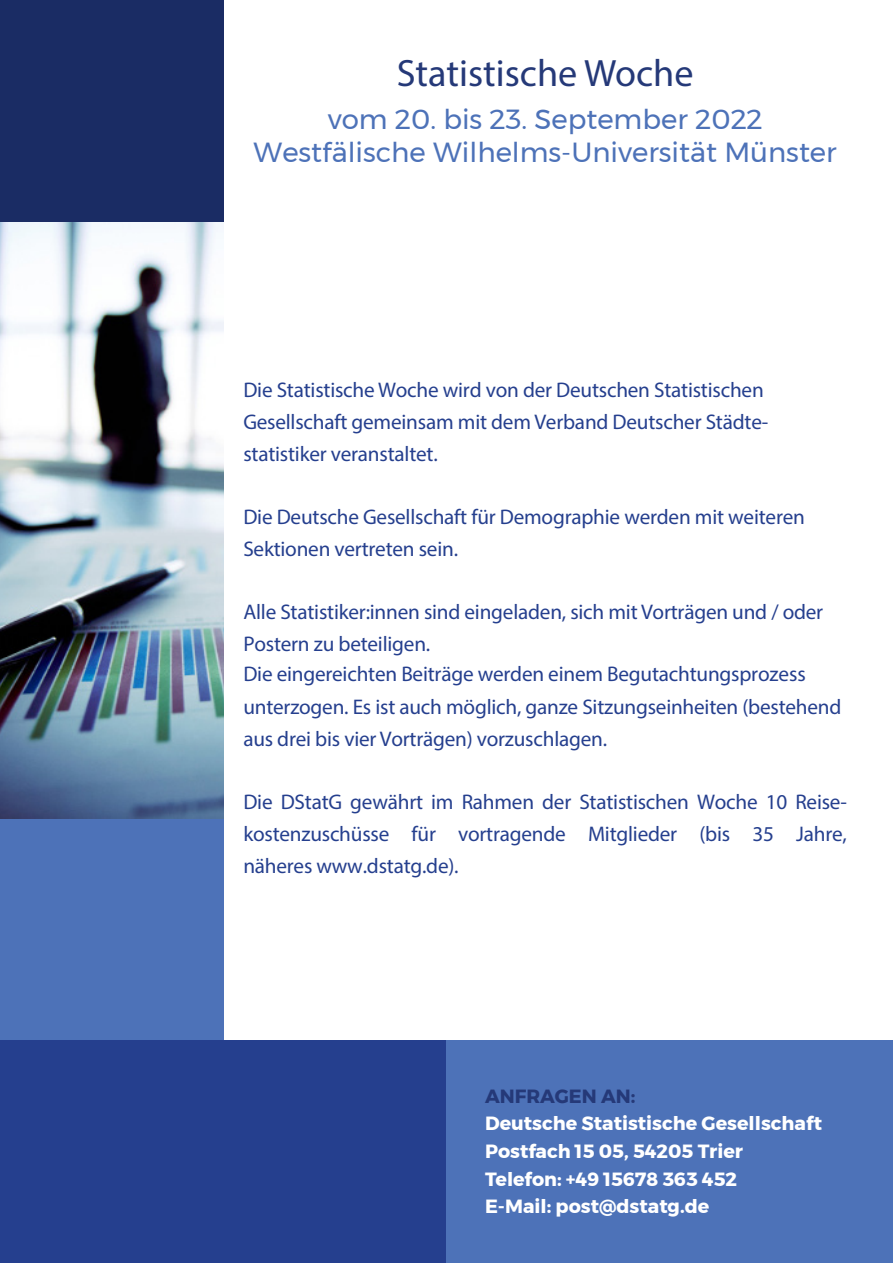
<style>
.page{position:relative;width:893px;height:1263px;background:#fff}
.page>*{position:absolute;margin:0;border:0;box-sizing:border-box;transform-origin:0 0}
.t1{font:38.25px "Myriad Pro";color:#253978}
.t2{font:27.6px/33.2px "Montserrat";color:#4d72b8;text-align:center}
.t3{font:21.15px/31.8px "Myriad Pro";letter-spacing:-.01em;color:#253f8e}
.t4{font:700 19.05px "Montserrat";color:#fff}
.t5{font:700 19.05px "Montserrat";color:#253978}
</style>
<div class="page">
<div style="left:445px;top:1041px;width:448px;height:222px;background:#4d72b8"></div>
<div style="left:0;top:0;width:224px;height:222px;background:#1a2c64"></div>
<div style="left:0;top:818px;width:224px;height:223px;background:#4d72b8"></div>
<img style="left:0;top:222px;width:224px;height:596px">
<div style="left:0;top:1041px;width:446px;height:222px;background:#253f8e"></div>
<h1 class="t1" style="left:397px;top:50px;width:298px">Statistische Woche</h1>
<h2 class="t2" style="left:254px;top:102px;width:585px">vom 20. bis 23. September 2022<br>Westfälische Wilhelms-Universität Münster</h2>
<p class="t3" style="left:243px;top:374px;width:526px">Die Statistische Woche wird von der Deutschen Statistischen<br>Gesellschaft gemeinsam mit dem Verband Deutscher Städte&shy;statistiker veranstaltet.</p>
<p class="t3" style="left:243px;top:500px;width:563px">Die Deutsche Gesellschaft für Demographie werden mit weiteren<br>Sektionen vertreten sein.</p>
<p class="t3" style="left:243px;top:596px;width:600px">Alle Statistiker:innen sind eingeladen, sich mit Vorträgen und / oder Postern zu beteiligen.<br>Die eingereichten Beiträge werden einem Begutachtungsprozess unterzogen. Es ist auch möglich, ganze Sitzungseinheiten (bestehend aus drei bis vier Vorträgen) vorzuschlagen.</p>
<p class="t3" style="left:243px;top:786px;width:605px;text-align:justify">Die DStatG gewährt im Rahmen der Statistischen Woche 10 Reise&shy;kostenzuschüsse für vortragende Mitglieder (bis 35 Jahre, näheres www.dstatg.de).</p>
<p class="t5" style="left:485px;top:1081px;width:152px">ANFRAGEN AN:</p>
<p class="t4" style="left:485px;top:1108px;width:339px">Deutsche Statistische Gesellschaft</p>
<p class="t4" style="left:485px;top:1136px;width:259px">Postfach 15 05, 54205 Trier</p>
<p class="t4" style="left:485px;top:1163px;width:254px">Telefon: +49 15678 363 452</p>
<p class="t4" style="left:485px;top:1191px;width:226px">E-Mail: post@dstatg.de</p>
</div>
